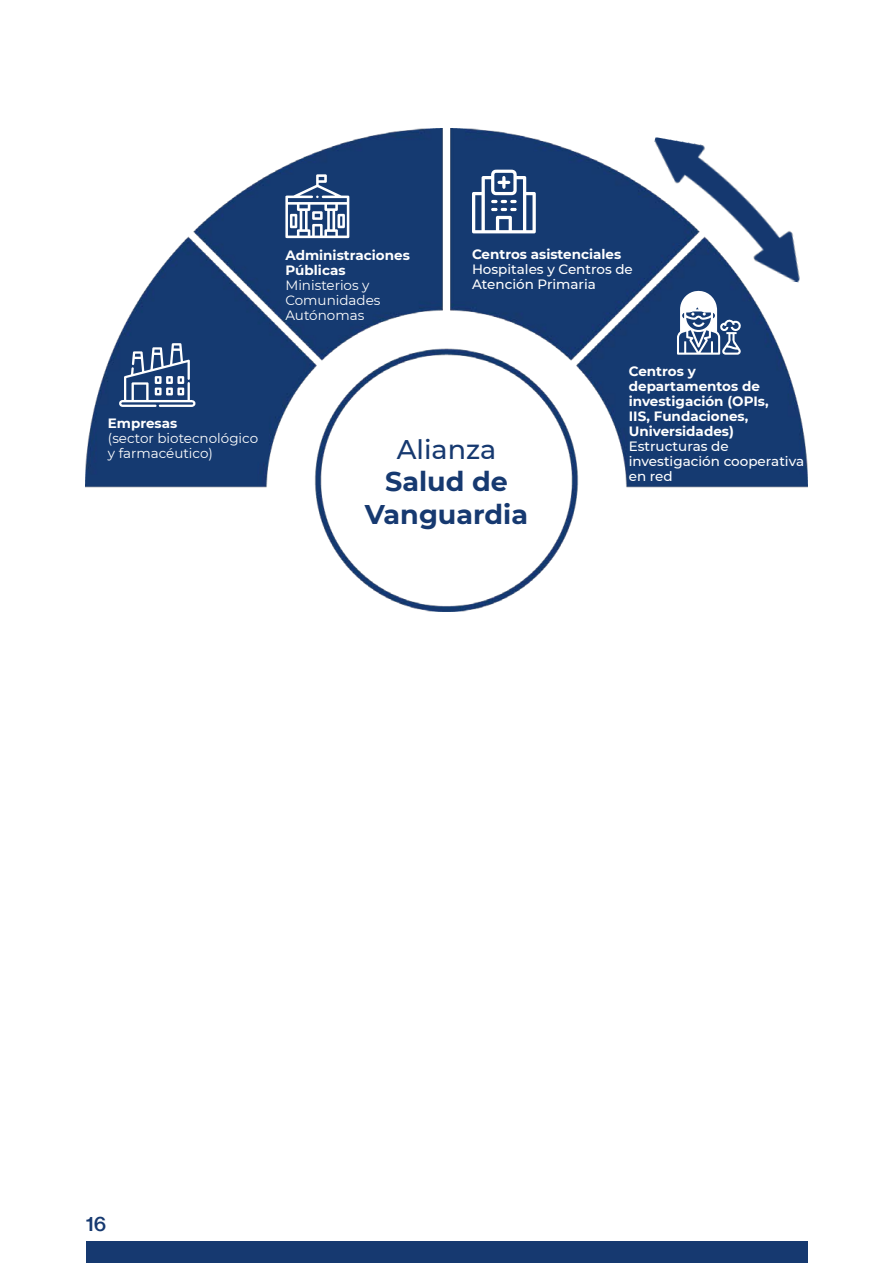
<style>
.page{position:relative;width:893px;height:1263px;background:#fff}
.page>*{position:absolute;margin:0;border:0;box-sizing:border-box;transform-origin:0 0}
.t1{font:700 27px/32.4px "Montserrat";color:#163970;text-align:center}
.t2{font:500 27px "Montserrat";color:#163970}
.t3{font:19.5px "N Haas Grotesk TX Pro 65 Md";color:#163970}
.t4{font:700 13.5px/15px "Montserrat";color:#fff}
.t5{font:500 13.5px/15px "Montserrat";color:#fff}
.t6{font:13.5px/15px "Montserrat";color:#fff}
</style>
<div class="page">
<div style="left:86px;top:1242px;width:721px;height:21px;background:#163970"></div>
<img style="left:85px;top:129px;width:723px;height:482px">
<img style="left:635px;top:137px;width:173px;height:145px">
<svg style="left:285px;top:174px;width:64px;height:64px"></svg>
<svg style="left:118px;top:343px;width:77px;height:64px"></svg>
<svg style="left:472px;top:170px;width:64px;height:63px"></svg>
<svg style="left:677px;top:289px;width:64px;height:66px"></svg>
<p class="t4" style="left:108px;top:415px;width:71px">Empresas</p>
<p class="t6" style="left:108px;top:430px;width:152px">(sector biotecnológico y farmacéutico)</p>
<p class="t4" style="left:285px;top:247px;width:126px">Administraciones<br>Públicas</p>
<p class="t6" style="left:285px;top:277px;width:97px">Ministerios y<br>Comunidades<br>Autónomas</p>
<p class="t4" style="left:472px;top:246px;width:151px">Centros asistenciales</p>
<p class="t5" style="left:472px;top:261px;width:162px">Hospitales y Centros de<br>Atención Primaria</p>
<h1 class="t2" style="left:397px;top:430px;width:101px">Alianza</h1>
<h1 class="t1" style="left:365px;top:464px;width:165px">Salud de<br>Vanguardia</h1>
<p class="t4" style="left:629px;top:363px;width:141px">Centros y departamentos de investigación (OPIs,<br>IIS, Fundaciones,<br>Universidades)</p>
<p class="t5" style="left:629px;top:438px;width:177px">Estructuras de investigación cooperativa en red</p>
<h2 class="t3" style="left:86px;top:1212px;width:22px">16</h2>
</div>
